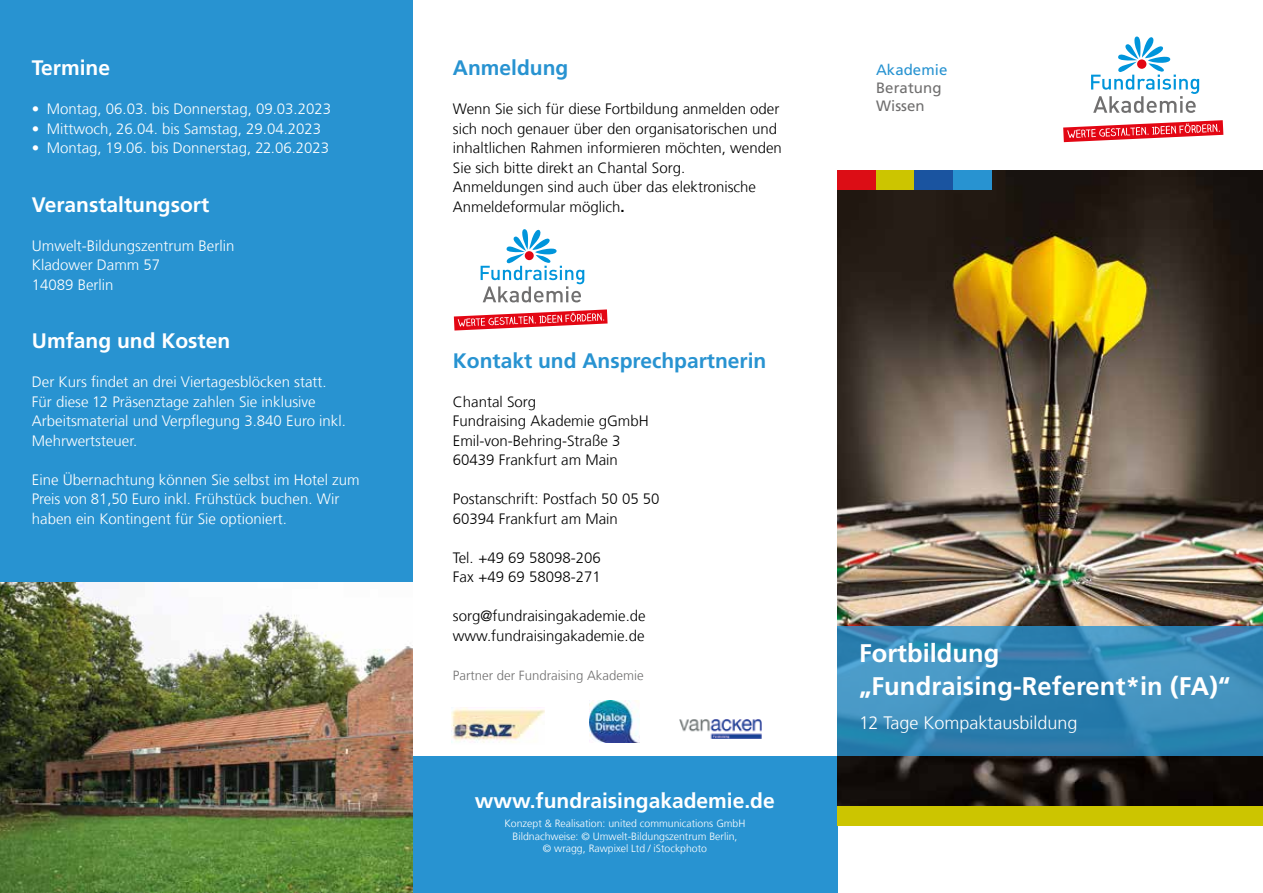
<style>
.page{position:relative;width:1263px;height:893px;background:#fff}
.page>*{position:absolute;margin:0;border:0;box-sizing:border-box;transform-origin:0 0}
.t1{font:700 25.5px/33px "Frutiger LT Com";letter-spacing:.005em;color:#fff}
.t2{font:700 21px "Frutiger LT Com";color:#fff}
.t3{font:700 21px "Frutiger LT Com";color:#2893d1}
.t4{font:300 18px "Frutiger LT Com";color:#fff}
.t5{font:300 15px/19.5px "Frutiger LT Com";color:#000}
.t6{font:300 15px/19.5px "Frutiger LT Com";color:#fff}
.t7{font:15px/18.1px "Frutiger LT Com";letter-spacing:.005em;color:#706f6f}
.t8{font:15px "Frutiger LT Com";letter-spacing:.005em;color:#2893d1}
.t9{font:300 13.2px "Frutiger LT Com";color:#706f6f}
.t10{font:300 10.5px/12.6px "Frutiger LT Com";color:#fff;text-align:center}
.s1{font-weight:700}
</style>
<div class="page">
<div style="left:412px;top:756px;width:426px;height:137px;background:#2893d1"></div>
<img style="left:838px;top:170px;width:425px;height:636px">
<div style="left:838px;top:170px;width:38px;height:20px;background:#dc0d15"></div>
<div style="left:876px;top:170px;width:38px;height:20px;background:#ccc500"></div>
<div style="left:914px;top:170px;width:39px;height:20px;background:#1a54a0"></div>
<div style="left:953px;top:170px;width:38px;height:20px;background:#2893d1"></div>
<div style="left:0;top:0;width:412px;height:648px;background:#2893d1"></div>
<svg style="left:838px;top:627px;width:425px;height:129px;background:#3688b6"></svg>
<svg style="left:1063px;top:120px;width:160px;height:22px"></svg>
<svg style="left:1091px;top:37px;width:108px;height:76px"></svg>
<div style="left:838px;top:806px;width:425px;height:20px;background:#ccc500"></div>
<img style="left:0;top:582px;width:413px;height:311px">
<img style="left:452px;top:708px;width:93px;height:35px">
<img style="left:589px;top:700px;width:50px;height:42px">
<svg style="left:454px;top:309px;width:154px;height:22px"></svg>
<svg style="left:481px;top:229px;width:103px;height:73px"></svg>
<img style="left:679px;top:720px;width:82px;height:18px">
<h2 class="t2" style="left:32px;top:56px;width:80px">Termine</h2>
<p class="t6" style="left:32px;top:99px;width:301px">• Montag, 06.03. bis Donnerstag, 09.03.2023</p>
<p class="t6" style="left:32px;top:119px;width:291px">• Mittwoch, 26.04. bis Samstag, 29.04.2023</p>
<p class="t6" style="left:32px;top:138px;width:299px">• Montag, 19.06. bis Donnerstag, 22.06.2023</p>
<h2 class="t2" style="left:32px;top:192px;width:179px">Veranstaltungsort</h2>
<p class="t6" style="left:32px;top:236px;width:204px">Umwelt-Bildungszentrum Berlin<br>Kladower Damm 57<br>14089 Berlin</p>
<h2 class="t2" style="left:32px;top:329px;width:200px">Umfang und Kosten</h2>
<p class="t6" style="left:32px;top:372px;width:315px">Der Kurs findet an drei Viertagesblöcken statt.<br>Für diese 12 Präsenztage zahlen Sie inklusive Arbeitsmaterial und Verpflegung 3.840 Euro inkl.<br>Mehrwertsteuer.</p>
<p class="t6" style="left:32px;top:470px;width:329px">Eine Übernachtung können Sie selbst im Hotel zum<br>Preis von 81,50 Euro inkl. Frühstück buchen. Wir haben ein Kontingent für Sie optioniert.</p>
<h2 class="t3" style="left:453px;top:56px;width:117px">Anmeldung</h2>
<p class="t5" style="left:453px;top:99px;width:330px">Wenn Sie sich für diese Fortbildung anmelden oder sich noch genauer über den organisatorischen und inhaltlichen Rahmen informieren möchten, wenden Sie sich bitte direkt an Chantal Sorg.<br>Anmeldungen sind auch über das elektronische Anmeldeformular möglich<span class="s1">.</span></p>
<h2 class="t3" style="left:453px;top:348px;width:315px">Kontakt und Ansprechpartnerin</h2>
<p class="t5" style="left:453px;top:392px;width:197px">Chantal Sorg<br>Fundraising Akademie gGmbH<br>Emil-von-Behring-Straße 3<br>60439 Frankfurt am Main</p>
<p class="t5" style="left:453px;top:489px;width:208px">Postanschrift: Postfach 50 05 50<br>60394 Frankfurt am Main</p>
<p class="t5" style="left:453px;top:548px;width:149px">Tel. +49 69 58098-206<br>Fax +49 69 58098-271</p>
<p class="t5" style="left:453px;top:606px;width:194px">sorg@fundraisingakademie.de www.fundraisingakademie.de</p>
<p class="t9" style="left:453px;top:667px;width:192px">Partner der Fundraising Akademie</p>
<h2 class="t2" style="left:475px;top:789px;width:301px">www.fundraisingakademie.de</h2>
<p class="t10" style="left:504px;top:817px;width:242px">Konzept &amp; Realisation: united communications GmbH<br>Bildnachweise: © Umwelt-Bildungszentrum Berlin,<br>© wragg, Rawpixel Ltd / iStockphoto</p>
<p class="t8" style="left:876px;top:61px;width:73px">Akademie</p>
<p class="t7" style="left:876px;top:79px;width:67px">Beratung<br>Wissen</p>
<h1 class="t1" style="left:859px;top:637px;width:373px">Fortbildung „Fundraising-Referent*in (FA)“</h1>
<p class="t4" style="left:859px;top:713px;width:220px">12 Tage Kompaktausbildung</p>
</div>
